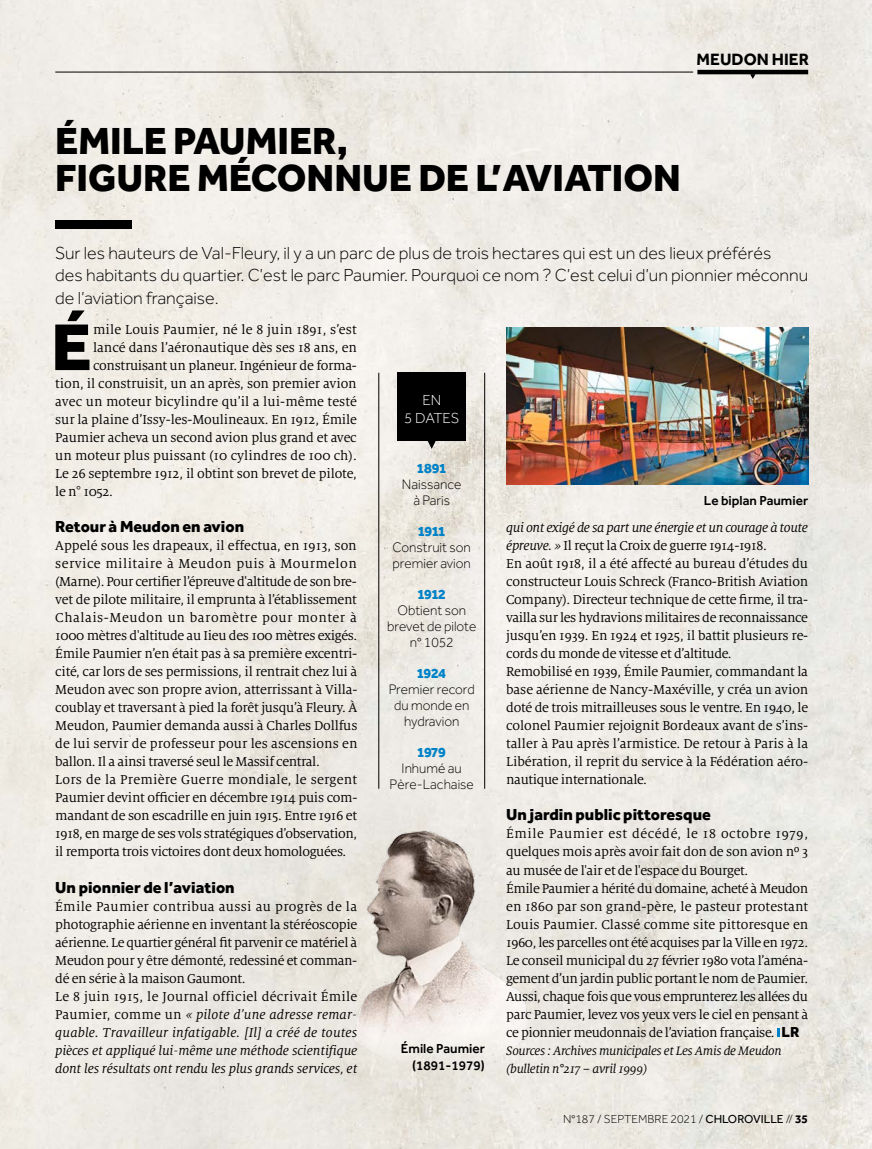
<style>
.page{position:relative;width:872px;height:1149px;background:#fff}
.page>*{position:absolute;margin:0;border:0;box-sizing:border-box;transform-origin:0 0}
.t1{font:800 68.25px "Effra";color:#000}
.t2{font:800 39px/37.5px "Effra";color:#000}
.t3{font:300 18px/22.5px "Effra";color:#000}
.t4{font:700 16.95px "Effra";color:#000}
.t5{font:800 16.5px "Effra";color:#000}
.t6{font:300 15px/18px "Effra";color:#fff;text-align:center}
.t7{font:14.25px/18px "Milo Serif OT";letter-spacing:-.02em;color:#000}
.t8{font:300 14.25px/15.8px "Effra";color:#000;text-align:center;scale:.96 1}
.t9{font:14.25px "Milo Serif OT";color:#000}
.t10{font:14.25px "Milo Serif OT";letter-spacing:.005em;color:#000}
.t11{font:14.25px "Milo Serif OT";letter-spacing:.01em;color:#000}
.t12{font:800 14.25px "Effra";letter-spacing:-.02em;color:#0082c8}
.t13{font:italic 13.5px/18px "Milo Serif OT";letter-spacing:-.025em;color:#000}
.t14{font:500 13.5px/16.5px "Effra";color:#000;text-align:right}
.t15{font:300 12px "Effra";color:#000}
.s1{font-style:italic}
.s2{font-family:"Effra";font-weight:800;font-size:15px}
.s3{font-weight:400}
.s4{font-weight:700}
</style>
<div class="page">
<img style="left:0;top:0;width:872px;height:1148px">
<img style="left:292px;top:750px;width:269px;height:368px">
<svg style="left:777px;top:1028px;width:2px;height:8px"></svg>
<hr style="left:55px;top:72px;width:638px;height:1px;background:#000">
<hr style="left:697px;top:70px;width:111px;height:4px;background:#000">
<svg style="left:750px;top:74px;width:5px;height:5px"></svg>
<hr style="left:378px;top:372px;width:1px;height:416px;background:#000">
<hr style="left:484px;top:372px;width:1px;height:416px;background:#000">
<div style="left:398px;top:372px;width:68px;height:69px;background:#000"></div>
<svg style="left:427px;top:441px;width:9px;height:8px"></svg>
<div style="left:55px;top:220px;width:77px;height:9px;background:#000"></div>
<img style="left:506px;top:327px;width:302px;height:157px">
<p class="t4" style="left:696px;top:49px;width:114px">MEUDON HIER</p>
<h2 class="t2" style="left:55px;top:121px;width:627px">ÉMILE PAUMIER,<br>FIGURE MÉCONNUE DE L’AVIATION</h2>
<p class="t3" style="left:55px;top:241px;width:754px">Sur les hauteurs de Val-Fleury, il y a un parc de plus de trois hectares qui est un des lieux préférés<br>des habitants du quartier. C’est le parc Paumier. Pourquoi ce nom ? C’est celui d’un pionnier méconnu de l’aviation française.</p>
<h1 class="t1" style="left:51px;top:305px;width:42px">É</h1>
<p class="t11" style="left:93px;top:322px;width:265px">mile Louis Paumier, né le 8 juin 1891, s’est</p>
<p class="t9" style="left:93px;top:340px;width:265px">lancé dans l’aéronautique dès ses 18 ans, en</p>
<p class="t7" style="left:93px;top:357px;width:265px">construisant un planeur. Ingénieur de forma-</p>
<p class="t7" style="left:55px;top:375px;width:303px">tion, il construisit, un an après, son premier avion</p>
<p class="t10" style="left:55px;top:394px;width:303px">avec un moteur bicylindre qu’il a lui-même testé</p>
<p class="t7" style="left:55px;top:411px;width:303px">sur la plaine d’Issy-les-Moulineaux. En 1912, Émile</p>
<p class="t7" style="left:55px;top:429px;width:303px">Paumier acheva un second avion plus grand et avec</p>
<p class="t9" style="left:55px;top:448px;width:303px">un moteur plus puissant (10 cylindres de 100 ch).</p>
<p class="t7" style="left:55px;top:465px;width:303px">Le 26 septembre 1912, il obtint son brevet de pilote,</p>
<p class="t7" style="left:55px;top:483px;width:59px">le n° 1052.</p>
<p class="t5" style="left:55px;top:516px;width:190px">Retour à Meudon en avion</p>
<p class="t7" style="left:55px;top:537px;width:304px">Appelé sous les drapeaux, il effectua, en 1913, son service militaire à Meudon puis à Mourmelon (Marne). Pour certifier l’épreuve d'altitude de son bre&shy;vet de pilote militaire, il emprunta à l’établissement Chalais-Meudon un baromètre pour monter à 1000 mètres d'altitude au Iieu des 100 mètres exigés.<br>Émile Paumier n’en était pas à sa première excentri&shy;cité, car lors de ses permissions, il rentrait chez lui à Meudon avec son propre avion, atterrissant à Villa&shy;coublay et traversant à pied la forêt jusqu’à Fleury. À Meudon, Paumier demanda aussi à Charles Dollfus de lui servir de professeur pour les ascensions en ballon. Il a ainsi traversé seul le Massif central.<br>Lors de la Première Guerre mondiale, le sergent Paumier devint officier en décembre 1914 puis com&shy;mandant de son escadrille en juin 1915. Entre 1916 et 1918, en marge de ses vols stratégiques d’observation, il remporta trois victoires dont deux homologuées.</p>
<p class="t5" style="left:55px;top:876px;width:181px">Un pionnier de l’aviation</p>
<p class="t7" style="left:55px;top:897px;width:304px">Émile Paumier contribua aussi au progrès de la photographie aérienne en inventant la stéréoscopie aérienne. Le quartier général fit parvenir ce matériel à Meudon pour y être démonté, redessiné et comman&shy;dé en série à la maison Gaumont.<br>Le 8 juin 1915, le Journal officiel décrivait Émile Paumier, comme un <span class="s1">« pilote d’une adresse remar&shy;quable. Travailleur infatigable. [Il] a créé de toutes pièces et appliqué lui-même une méthode scientifique dont les résultats ont rendu les plus grands services, et</span></p>
<p class="t6" style="left:404px;top:390px;width:56px">EN<br>5 DATES</p>
<p class="t12" style="left:417px;top:459px;width:30px">1891</p>
<p class="t8" style="left:402px;top:476px;width:64px">Naissance à Paris</p>
<p class="t12" style="left:418px;top:522px;width:29px">1911</p>
<p class="t8" style="left:392px;top:539px;width:83px;text-align:left">Construit son premier avion</p>
<p class="t12" style="left:418px;top:585px;width:29px">1912</p>
<p class="t8" style="left:387px;top:602px;width:95px">Obtient son brevet de pilote n° 1052</p>
<p class="t12" style="left:417px;top:664px;width:31px">1924</p>
<p class="t8" style="left:389px;top:681px;width:91px">Premier record du monde en hydravion</p>
<p class="t12" style="left:417px;top:743px;width:30px">1979</p>
<p class="t8" style="left:389px;top:760px;width:89px">Inhumé au<br>Père-Lachaise</p>
<p class="t14" style="left:401px;top:1040px;width:86px">Émile Paumier (1891-1979)</p>
<p class="t14" style="left:704px;top:492px;width:106px">Le biplan Paumier</p>
<p class="t7" style="left:506px;top:519px;width:304px"><span class="s1">qui ont exigé de sa part une énergie et un courage à toute épreuve. »</span> Il reçut la Croix de guerre 1914-1918.<br>En août 1918, il a été affecté au bureau d’études du constructeur Louis Schreck (Franco-British Aviation Company). Directeur technique de cette firme, il tra&shy;vailla sur les hydravions militaires de reconnaissance jusqu’en 1939. En 1924 et 1925, il battit plusieurs re&shy;cords du monde de vitesse et d’altitude.<br>Remobilisé en 1939, Émile Paumier, commandant la base aérienne de Nancy-Maxéville, y créa un avion doté de trois mitrailleuses sous le ventre. En 1940, le colonel Paumier rejoignit Bordeaux avant de s’ins&shy;taller à Pau après l’armistice. De retour à Paris à la Libération, il reprit du service à la Fédération aéro&shy;nautique internationale.</p>
<p class="t5" style="left:506px;top:804px;width:206px">Un jardin public pittoresque</p>
<p class="t7" style="left:506px;top:825px;width:304px">Émile Paumier est décédé, le 18 octobre 1979, quelques mois après avoir fait don de son avion nº 3 au musée de l'air et de l'espace du Bourget.<br>Émile Paumier a hérité du domaine, acheté à Meudon en 1860 par son grand-père, le pasteur protestant Louis Paumier. Classé comme site pittoresque en 1960, les parcelles ont été acquises par la Ville en 1972.<br>Le conseil municipal du 27 février 1980 vota l’aména&shy;gement d’un jardin public portant le nom de Paumier.<br>Aussi, chaque fois que vous emprunterez les allées du parc Paumier, levez vos yeux vers le ciel en pensant à ce pionnier meudonnais de l’aviation française. <span class="s2">LR</span></p>
<p class="t13" style="left:506px;top:1041px;width:277px">Sources : Archives municipales et Les Amis de Meudon (bulletin n°217 – avril 1999)</p>
<p class="t15" style="left:563px;top:1111px;width:246px">N°187 / SEPTEMBRE 2021 / <span class="s3">CHLOROVILLE</span> // <span class="s4">35</span></p>
</div>
